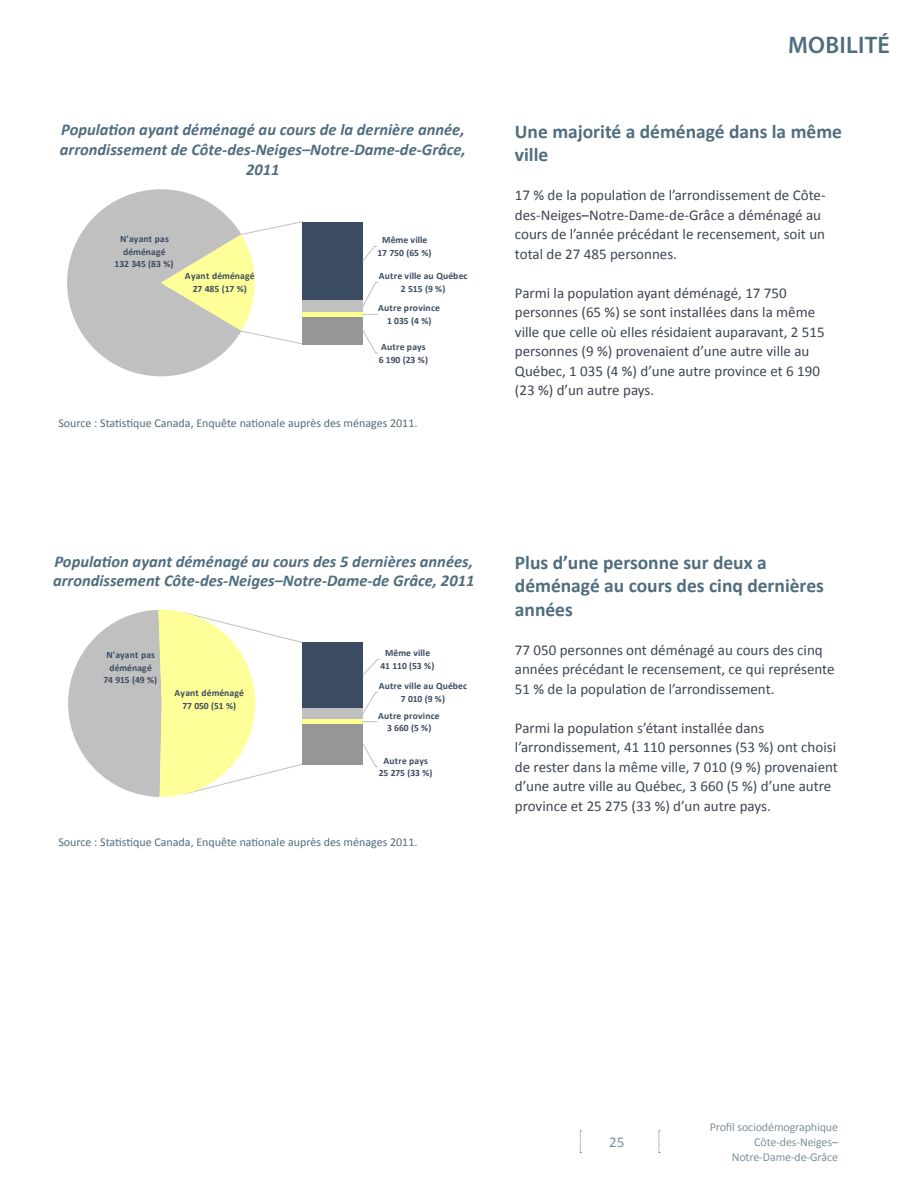
<style>
.page{position:relative;width:918px;height:1188px;background:#fff}
.page>*{position:absolute;margin:0;border:0;box-sizing:border-box;transform-origin:0 0}
.t1{font:600 24px "Myriad Pro";letter-spacing:.01em;color:#506d7e}
.t2{font:700 19.5px/23.4px "Calibri";color:#506d7e}
.t3{font:italic 700 16.5px/19.8px "Calibri";color:#506d7e;text-align:center}
.t4{font:15px/19.5px "Calibri";color:#3e4651}
.t5{font:15px "Calibri";color:#7c929e}
.t6{font:12px "Calibri";color:#506d7e}
.t7{font:12px/15px "Calibri";letter-spacing:-.01em;color:#7c929e;text-align:right}
.t8{font:700 9.6px/12.6px "Calibri";letter-spacing:.005em;color:#3b4b61;text-align:center}
</style>
<div class="page">
<svg style="left:659px;top:1130px;width:1px;height:23px"></svg>
<svg style="left:580px;top:1130px;width:1px;height:23px"></svg>
<svg style="left:67px;top:189px;width:236px;height:187px"></svg>
<div style="left:302px;top:222px;width:61px;height:79px;background:#3b4b61"></div>
<div style="left:302px;top:301px;width:61px;height:11px;background:#c0c0c0"></div>
<div style="left:302px;top:312px;width:61px;height:5px;background:#ffff90"></div>
<div style="left:302px;top:317px;width:61px;height:27px;background:#969696"></div>
<svg style="left:362px;top:246px;width:14px;height:16px"></svg>
<svg style="left:362px;top:282px;width:15px;height:25px"></svg>
<svg style="left:363px;top:314px;width:14px;height:1px"></svg>
<svg style="left:362px;top:330px;width:15px;height:24px"></svg>
<svg style="left:68px;top:610px;width:235px;height:187px"></svg>
<div style="left:303px;top:643px;width:60px;height:65px;background:#3b4b61"></div>
<div style="left:303px;top:708px;width:60px;height:11px;background:#c0c0c0"></div>
<div style="left:303px;top:719px;width:60px;height:6px;background:#ffff90"></div>
<div style="left:303px;top:725px;width:60px;height:40px;background:#969696"></div>
<svg style="left:362px;top:659px;width:17px;height:17px"></svg>
<svg style="left:363px;top:692px;width:15px;height:22px"></svg>
<svg style="left:363px;top:721px;width:14px;height:1px"></svg>
<svg style="left:362px;top:744px;width:16px;height:23px"></svg>
<p class="t3" style="left:60px;top:120px;width:408px">Population ayant déménagé au cours de la dernière année, arrondissement de Côte-des-Neiges–Notre-Dame-de-Grâce,<br>2011</p>
<p class="t8" style="left:115px;top:233px;width:60px">N'ayant pas déménagé<br>132 345 (83 %)</p>
<p class="t8" style="left:185px;top:269px;width:71px">Ayant déménagé<br>27 485 (17 %)</p>
<p class="t8" style="left:377px;top:234px;width:56px">Même ville<br>17 750 (65 %)</p>
<p class="t8" style="left:379px;top:270px;width:90px">Autre ville au Québec<br>2 515 (9 %)</p>
<p class="t8" style="left:378px;top:302px;width:63px">Autre province<br>1 035 (4 %)</p>
<p class="t8" style="left:379px;top:340px;width:51px;text-align:left">Autre pays<br>6 190 (23 %)</p>
<p class="t6" style="left:58px;top:416px;width:361px">Source : Statistique Canada, Enquête nationale auprès des ménages 2011.</p>
<p class="t1" style="left:788px;top:30px;width:103px">MOBILITÉ</p>
<p class="t2" style="left:515px;top:120px;width:329px">Une majorité a déménagé dans la même ville</p>
<p class="t4" style="left:515px;top:186px;width:312px">17 % de la population de l’arrondissement de Côte&shy;des-Neiges–Notre-Dame-de-Grâce a déménagé au cours de l’année précédant le recensement, soit un total de 27 485 personnes.</p>
<p class="t4" style="left:515px;top:283px;width:311px">Parmi la population ayant déménagé, 17 750 personnes (65 %) se sont installées dans la même ville que celle où elles résidaient auparavant, 2 515 personnes (9 %) provenaient d’une autre ville au Québec, 1 035 (4 %) d’une autre province et 6 190 (23 %) d’un autre pays.</p>
<p class="t3" style="left:53px;top:551px;width:423px;text-align:left">Population ayant déménagé au cours des 5 dernières années, arrondissement Côte-des-Neiges–Notre-Dame-de Grâce, 2011</p>
<p class="t8" style="left:103px;top:649px;width:55px">N'ayant pas déménagé<br>74 915 (49 %)</p>
<p class="t8" style="left:175px;top:687px;width:71px">Ayant déménagé<br>77 050 (51 %)</p>
<p class="t8" style="left:380px;top:647px;width:55px">Même ville<br>41 110 (53 %)</p>
<p class="t8" style="left:379px;top:680px;width:90px">Autre ville au Québec<br>7 010 (9 %)</p>
<p class="t8" style="left:378px;top:709px;width:63px">Autre province<br>3 660 (5 %)</p>
<p class="t8" style="left:379px;top:754px;width:55px">Autre pays<br>25 275 (33 %)</p>
<p class="t6" style="left:58px;top:835px;width:361px">Source : Statistique Canada, Enquête nationale auprès des ménages 2011.</p>
<p class="t2" style="left:515px;top:551px;width:311px">Plus d’une personne sur deux a déménagé au cours des cinq dernières années</p>
<p class="t4" style="left:515px;top:640px;width:321px">77 050 personnes ont déménagé au cours des cinq années précédant le recensement, ce qui représente<br>51 % de la population de l’arrondissement.</p>
<p class="t4" style="left:515px;top:718px;width:325px">Parmi la population s’étant installée dans l’arrondissement, 41 110 personnes (53 %) ont choisi de rester dans la même ville, 7 010 (9 %) provenaient d’une autre ville au Québec, 3 660 (5 %) d’une autre province et 25 275 (33 %) d’un autre pays.</p>
<p class="t5" style="left:609px;top:1132px;width:17px">25</p>
<p class="t7" style="left:710px;top:1119px;width:130px">Profil sociodémographique<br>Côte-des-Neiges–<br>Notre-Dame-de-Grâce</p>
</div>
